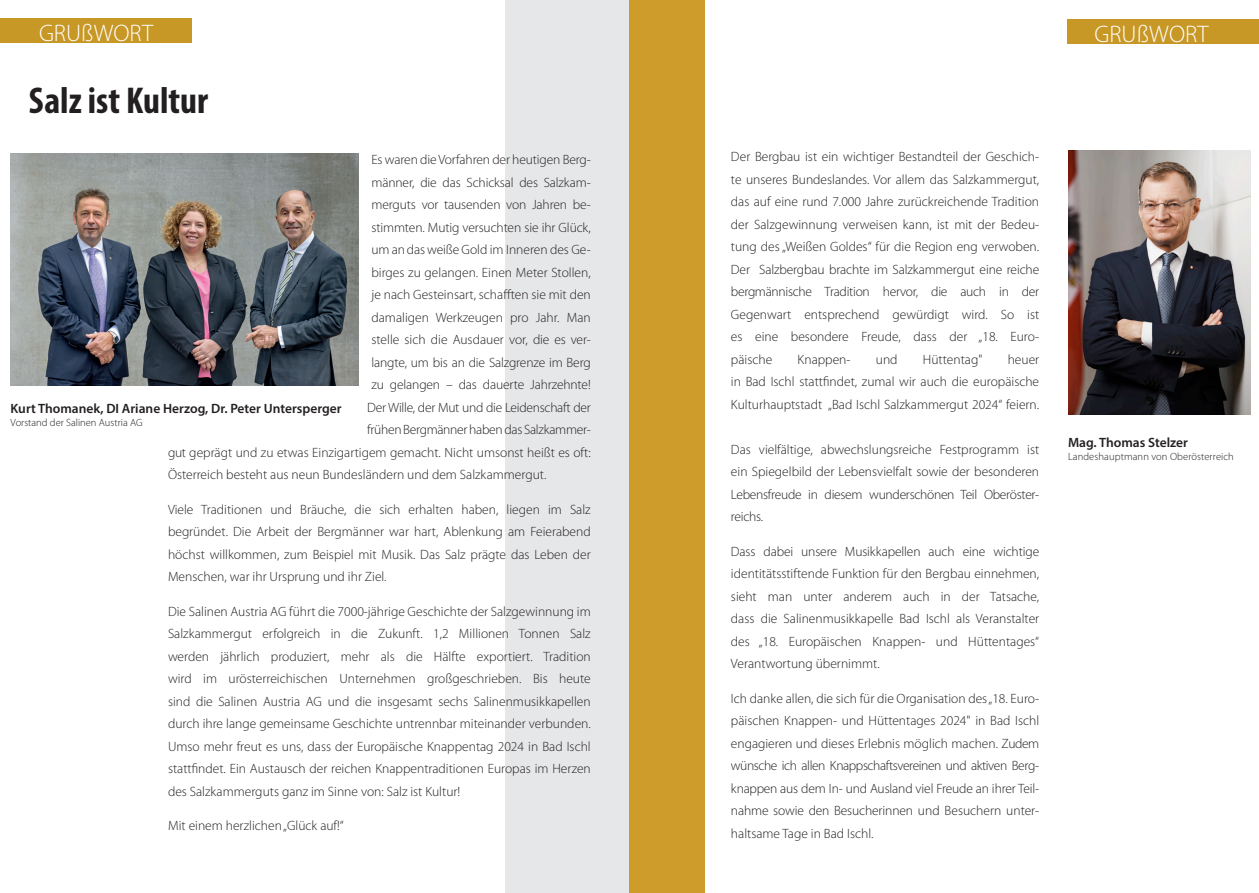
<style>
.page{position:relative;width:1259px;height:893px;background:#fff}
.page>*{position:absolute;margin:0;border:0;box-sizing:border-box;transform-origin:0 0}
.t1{font:700 condensed 37.5px "Myriad Pro";color:#231f20}
.t2{font:300 24px "Myriad Pro";color:#fff}
.t3{font:300 13.5px/22.5px "Myriad Pro";color:#231f20;text-align:justify}
.t4{font:300 13.5px "Myriad Pro";letter-spacing:-.02em;color:#231f20}
.t5{font:600 13.5px "Myriad Pro";color:#231f20}
.t6{font:300 10.5px "Myriad Pro";letter-spacing:.005em;color:#231f20}
</style>
<div class="page">
<div style="left:505px;top:0;width:124px;height:893px;background:#e6e7e9"></div>
<img style="left:11px;top:153px;width:348px;height:232px">
<img style="left:1068px;top:151px;width:182px;height:264px">
<div style="left:629px;top:0;width:75px;height:893px;background:#ce9c2a"></div>
<div style="left:1067px;top:19px;width:192px;height:25px;background:#c89827"></div>
<div style="left:0;top:18px;width:191px;height:25px;background:#c89827"></div>
<h2 class="t2" style="left:39px;top:20px;width:116px">GRUßWORT</h2>
<h2 class="t2" style="left:1094px;top:21px;width:116px">GRUßWORT</h2>
<h1 class="t1" style="left:29px;top:77px;width:181px">Salz ist Kultur</h1>
<p class="t3" style="left:371px;top:149px;width:221px">Es waren die Vorfahren der heutigen Berg-</p>
<p class="t3" style="left:371px;top:171px;width:221px">männer, die das Schicksal des Salzkam-</p>
<p class="t3" style="left:371px;top:194px;width:221px">merguts vor tausenden von Jahren be-</p>
<p class="t3" style="left:371px;top:216px;width:221px">stimmten. Mutig versuchten sie ihr Glück,</p>
<p class="t3" style="left:371px;top:239px;width:221px">um an das weiße Gold im Inneren des Ge-</p>
<p class="t3" style="left:371px;top:261px;width:221px">birges zu gelangen. Einen Meter Stollen,</p>
<p class="t3" style="left:371px;top:284px;width:221px">je nach Gesteinsart, schafften sie mit den</p>
<p class="t3" style="left:371px;top:306px;width:221px">damaligen Werkzeugen pro Jahr. Man</p>
<p class="t3" style="left:371px;top:329px;width:221px">stelle sich die Ausdauer vor, die es ver-</p>
<p class="t3" style="left:371px;top:351px;width:221px">langte, um bis an die Salzgrenze im Berg</p>
<p class="t3" style="left:371px;top:374px;width:221px">zu gelangen – das dauerte Jahrzehnte!</p>
<p class="t4" style="left:367px;top:400px;width:225px">Der Wille, der Mut und die Leidenschaft der</p>
<p class="t4" style="left:367px;top:422px;width:225px">frühen Bergmänner haben das Salzkammer-</p>
<p class="t3" style="left:168px;top:441px;width:424px">gut geprägt und zu etwas Einzigartigem gemacht. Nicht umsonst heißt es oft:</p>
<p class="t3" style="left:168px;top:464px;width:380px">Österreich besteht aus neun Bundesländern und dem Salzkammergut.</p>
<p class="t3" style="left:168px;top:498px;width:424px">Viele Traditionen und Bräuche, die sich erhalten haben, liegen im Salz begründet. Die Arbeit der Bergmänner war hart, Ablenkung am Feierabend höchst willkommen, zum Beispiel mit Musik. Das Salz prägte das Leben der Menschen, war ihr Ursprung und ihr Ziel.</p>
<p class="t3" style="left:168px;top:600px;width:424px">Die Salinen Austria AG führt die 7000-jährige Geschichte der Salzgewinnung im Salzkammergut erfolgreich in die Zukunft. 1,2 Millionen Tonnen Salz werden jährlich produziert, mehr als die Hälfte exportiert. Tradition wird im urösterreichischen Unternehmen großgeschrieben. Bis heute sind die Salinen Austria AG und die insgesamt sechs Salinenmusikkapellen durch ihre lange gemeinsame Geschichte untrennbar miteinander verbunden.<br>Umso mehr freut es uns, dass der Europäische Knappentag 2024 in Bad Ischl stattfindet. Ein Austausch der reichen Knappentraditionen Europas im Herzen des Salzkammerguts ganz im Sinne von: Salz ist Kultur!</p>
<p class="t3" style="left:168px;top:815px;width:177px">Mit einem herzlichen „Glück auf!“</p>
<p class="t5" style="left:11px;top:400px;width:332px">Kurt Thomanek, DI Ariane Herzog, Dr. Peter Untersperger</p>
<p class="t6" style="left:11px;top:416px;width:134px">Vorstand der Salinen Austria AG</p>
<p class="t3" style="left:731px;top:146px;width:310px">Der Bergbau ist ein wichtiger Bestandteil der Geschich&shy;te unseres Bundeslandes. Vor allem das Salzkammergut, das auf eine rund 7.000 Jahre zurückreichende Tradition der Salzgewinnung verweisen kann, ist mit der Bedeu&shy;tung des „Weißen Goldes“ für die Region eng verwoben.<br>Der Salzbergbau brachte im Salzkammergut eine reiche bergmännische Tradition hervor, die auch in der Gegenwart entsprechend gewürdigt wird. So ist es eine besondere Freude, dass der „18. Euro&shy;päische</p>
<p class="t3" style="left:731px;top:348px;width:310px;text-indent:277px">heuer in Bad Ischl stattfindet, zumal wir auch die europäische Kulturhauptstadt „Bad Ischl Salzkammergut 2024“ feiern.</p>
<p class="t3" style="left:731px;top:438px;width:310px">Das vielfältige, abwechslungsreiche Festprogramm ist ein Spiegelbild der Lebensvielfalt sowie der besonderen Lebensfreude in diesem wunderschönen Teil Oberöster&shy;reichs.</p>
<p class="t3" style="left:731px;top:540px;width:310px">Dass dabei unsere Musikkapellen auch eine wichtige identitätsstiftende Funktion für den Bergbau einnehmen, sieht man unter anderem auch in der Tatsache, dass die Salinenmusikkapelle Bad Ischl als Veranstalter des „18. Europäischen Knappen- und Hüttentages“ Verantwortung übernimmt.</p>
<p class="t3" style="left:731px;top:687px;width:310px">Ich danke allen, die sich für die Organisation des „18. Euro&shy;päischen Knappen- und Hüttentages 2024" in Bad Ischl engagieren und dieses Erlebnis möglich machen. Zudem wünsche ich allen Knappschaftsvereinen und aktiven Berg&shy;knappen aus dem In- und Ausland viel Freude an ihrer Teil&shy;nahme sowie den Besucherinnen und Besuchern unter&shy;haltsame Tage in Bad Ischl.</p>
<p class="t3" style="left:797px;top:348px;width:55px">Knappen-</p>
<p class="t3" style="left:876px;top:348px;width:23px">und</p>
<p class="t3" style="left:923px;top:348px;width:61px">Hüttentag"</p>
<p class="t5" style="left:1068px;top:434px;width:121px">Mag. Thomas Stelzer</p>
<p class="t6" style="left:1068px;top:450px;width:167px">Landeshauptmann von Oberösterreich</p>
</div>
